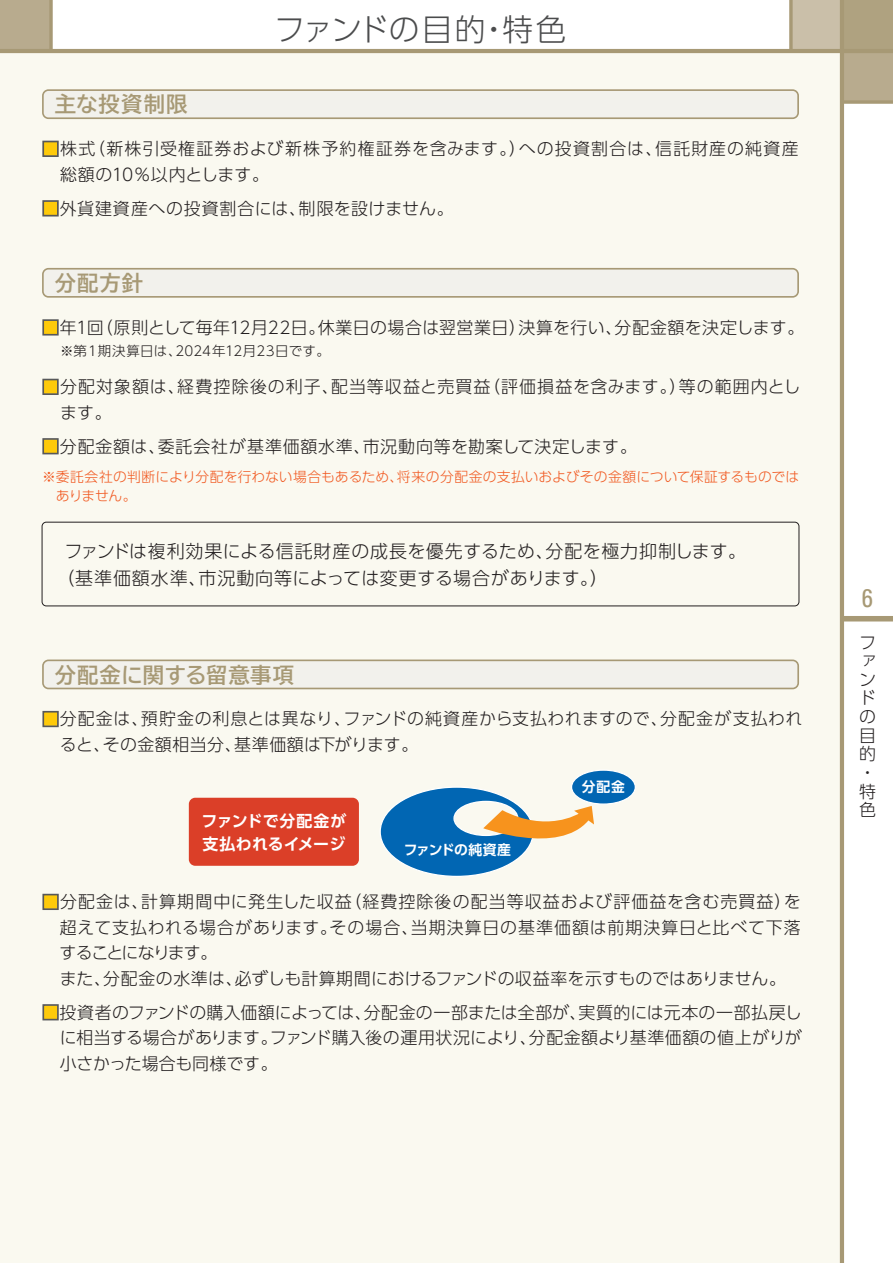
<style>
.page{position:relative;width:893px;height:1263px;background:#fff}
.page>*{position:absolute;margin:0;border:0;box-sizing:border-box;transform-origin:0 0}
.t1{font:300 30.75px "UD Shin Go Pro";letter-spacing:.005em;color:#4b4c4d}
.t2{font:condensed 25.5px "Univers";color:#a79975}
.t3{font:700 21.3px "TBUD Go Std";letter-spacing:.04em;color:#a79975}
.t4{font:300 18px/27px "UD Shin Go Pro";letter-spacing:.03em;color:#231f20}
.t5{font:300 16.95px/18.6px "UD Shin Go Pro";letter-spacing:.035em;color:#231f20}
.t6{font:300 16.95px/25.5px "UD Shin Go Pro";letter-spacing:.055em;color:#231f20}
.t7{font:300 16.95px "UD Shin Go Pro";color:#231f20}
.t8{font:300 16.95px "UD Shin Go Pro";letter-spacing:.065em;color:#231f20}
.t9{font:300 16.95px "UD Shin Go Pro";letter-spacing:-.09em;color:#231f20}
.t10{font:700 15.9px/23.4px "UD Shin Go Pro De";letter-spacing:.02em;color:#fff}
.t11{font:300 13.8px/19.2px "UD Shin Go Pro";letter-spacing:.005em;color:#f15921}
.t12{font:700 13.8px "UD Shin Go Pro De";letter-spacing:-.025em;color:#fff}
.t13{font:700 13.8px "UD Shin Go Pro De";letter-spacing:.03em;color:#fff}
.t14{font:300 13.5px "UD Shin Go Pro";letter-spacing:.02em;color:#231f20}
.s1{color:#feca0a}
</style>
<div class="page">
<div style="left:0;top:51px;width:842px;height:1212px;background:#faf9f0"></div>
<div style="left:791px;top:0;width:51px;height:51px;background:#cabfa9"></div>
<div style="left:842px;top:0;width:51px;height:51px;background:#afa280"></div>
<div style="left:0;top:0;width:51px;height:51px;background:#b8ab8e"></div>
<div style="left:842px;top:51px;width:51px;height:51px;background:#b8ab8e"></div>
<svg style="left:49px;top:0;width:4px;height:49px"></svg>
<div style="left:842px;top:616px;width:51px;height:5px;background:#a79975"></div>
<hr style="left:840px;top:0;width:4px;height:1263px;background:#a79975">
<hr style="left:0;top:49px;width:893px;height:4px;background:#a79975">
<svg style="left:844px;top:100px;width:49px;height:4px"></svg>
<svg style="left:789px;top:0;width:4px;height:49px"></svg>
<svg style="left:42px;top:659px;width:757px;height:30px"></svg>
<div style="left:42px;top:711px;width:17px;height:16px;border:2px solid #57585a"></div>
<div style="left:42px;top:894px;width:17px;height:16px;border:2px solid #57585a"></div>
<div style="left:42px;top:1004px;width:17px;height:16px;border:2px solid #57585a"></div>
<div style="left:571px;top:770px;width:64px;height:34px;background:#0166b3;border-radius:50%"></div>
<div style="left:571px;top:769px;width:65px;height:36px;border:1px solid #fff;border-radius:50%"></div>
<div style="left:189px;top:798px;width:170px;height:68px;background:#db3f28;border-radius:6px"></div>
<svg style="left:380px;top:786px;width:214px;height:91px"></svg>
<svg style="left:42px;top:89px;width:757px;height:30px"></svg>
<div style="left:42px;top:141px;width:17px;height:16px;border:2px solid #57585a"></div>
<div style="left:42px;top:200px;width:17px;height:16px;border:2px solid #57585a"></div>
<div style="left:42px;top:319px;width:17px;height:17px;border:2px solid #57585a"></div>
<div style="left:42px;top:379px;width:17px;height:16px;border:2px solid #57585a"></div>
<div style="left:42px;top:438px;width:17px;height:16px;border:2px solid #57585a"></div>
<svg style="left:42px;top:268px;width:757px;height:30px"></svg>
<div style="left:42px;top:522px;width:757px;height:84px;border:1px solid #231f20;border-radius:4px"></div>
<h1 class="t1" style="left:274px;top:4px;width:294px">ファンドの目的・特色</h1>
<p class="t3" style="left:55px;top:87px;width:134px">主な投資制限</p>
<p class="t6" style="left:60px;top:135px;width:740px;text-indent:-18px"><span class="s1">■</span>株式（新株引受権証券および新株予約権証券を含みます。）への投資割合は、信託財産の純資産総額の10％以内とします。</p>
<p class="t5" style="left:42px;top:198px;width:413px"><span class="s1">■</span>外貨建資産への投資割合には、制限を設けません。</p>
<p class="t3" style="left:55px;top:265px;width:90px">分配方針</p>
<p class="t5" style="left:42px;top:317px;width:764px"><span class="s1">■</span>年1回（原則として毎年12月22日。休業日の場合は翌営業日）決算を行い、分配金額を決定します。</p>
<p class="t14" style="left:60px;top:340px;width:272px">※第１期決算日は、2024年12月23日です。</p>
<p class="t6" style="left:60px;top:373px;width:742px;text-indent:-18px"><span class="s1">■</span>分配対象額は、経費控除後の利子、配当等収益と売買益（評価損益を含みます。）等の範囲内とします。</p>
<p class="t5" style="left:42px;top:436px;width:596px"><span class="s1">■</span>分配金額は、委託会社が基準価額水準、市況動向等を勘案して決定します。</p>
<p class="t11" style="left:56px;top:466px;width:745px;text-indent:-14px">※委託会社の判断により分配を行わない場合もあるため、将来の分配金の支払いおよびその金額について保証するものではありません。</p>
<p class="t4" style="left:56px;top:536px;width:691px;text-indent:8px">ファンドは複利効果による信託財産の成長を優先するため、分配を極力抑制します。（基準価額水準、市況動向等によっては変更する場合があります。）</p>
<p class="t3" style="left:55px;top:657px;width:241px">分配金に関する留意事項</p>
<p class="t5" style="left:60px;top:706px;width:744px;line-height:25.5px;text-indent:-18px"><span class="s1">■</span>分配金は、預貯金の利息とは異なり、ファンドの純資産から支払われますので、分配金が支払われると、その金額相当分、基準価額は下がります。</p>
<p class="t10" style="left:201px;top:808px;width:146px">ファンドで分配金が支払われるイメージ</p>
<p class="t12" style="left:404px;top:839px;width:109px">ファンドの純資産</p>
<p class="t13" style="left:582px;top:775px;width:45px">分配金</p>
<p class="t8" style="left:42px;top:888px;width:760px"><span class="s1">■</span>分配金は、計算期間中に発生した収益（経費控除後の配当等収益および評価益を含む売買益）を</p>
<p class="t5" style="left:60px;top:917px;width:743px">超えて支払われる場合があります。その場合、当期決算日の基準価額は前期決算日と比べて下落</p>
<p class="t9" style="left:59px;top:939px;width:159px">することになります。</p>
<p class="t7" style="left:42px;top:965px;width:745px">　また、分配金の水準は、必ずしも計算期間におけるファンドの収益率を示すものではありません。</p>
<p class="t5" style="left:60px;top:999px;width:744px;line-height:25.5px;text-align:justify;text-indent:-18px"><span class="s1">■</span>投資者のファンドの購入価額によっては、分配金の一部または全部が、実質的には元本の一部払戻しに相当する場合があります。ファンド購入後の運用状況により、分配金額より基準価額の値上がりが小さかった場合も同様です。</p>
<h2 class="t2" style="left:862px;top:582px;width:13px">6</h2>
<p class="t5" style="left:859px;top:632px;width:18px">ファンドの目的・特色</p>
</div>
